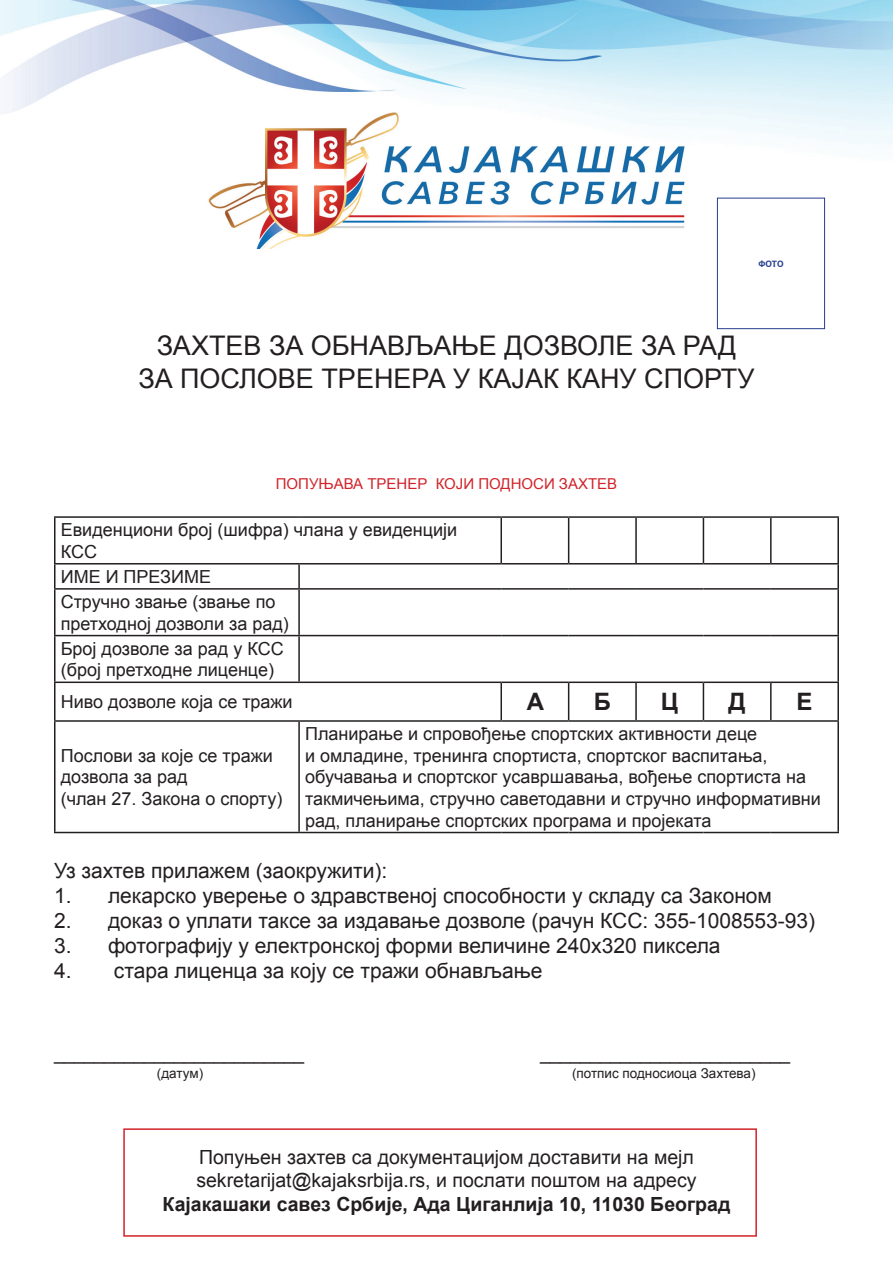
<style>
.page{position:relative;width:893px;height:1263px;background:#fff}
.page>*{position:absolute;margin:0;border:0;box-sizing:border-box;transform-origin:0 0}
.t1{font:27px/32.4px "Arial";color:#231f20;text-align:center}
.t2{font:700 24px "Arial";color:#231f20}
.t3{font:21px "Arial";color:#231f20}
.t4{font:19.5px/23.4px "Arial";color:#231f20}
.t5{font:700 19.5px "Arial";color:#231f20}
.t6{font:18px/21.6px "Arial";color:#231f20}
.t7{font:15px "Arial";color:#d1232a}
.t8{font:13.5px "Arial";color:#231f20}
.t9{font:700 9px "Chianti BT Cyr";color:#253f8e}
</style>
<div class="page">
<img style="left:0;top:0;width:893px;height:249px">
<hr style="left:54px;top:516px;width:245px;height:2px;background:#231f20">
<hr style="left:54px;top:518px;width:2px;height:45px;background:#231f20">
<hr style="left:299px;top:516px;width:202px;height:2px;background:#231f20">
<hr style="left:501px;top:516px;width:68px;height:2px;background:#231f20">
<hr style="left:500px;top:518px;width:2px;height:45px;background:#231f20">
<hr style="left:569px;top:516px;width:67px;height:2px;background:#231f20">
<hr style="left:568px;top:518px;width:1px;height:45px;background:#231f20">
<hr style="left:636px;top:516px;width:67px;height:2px;background:#231f20">
<hr style="left:635px;top:518px;width:2px;height:45px;background:#231f20">
<hr style="left:703px;top:516px;width:68px;height:2px;background:#231f20">
<hr style="left:703px;top:518px;width:1px;height:45px;background:#231f20">
<hr style="left:771px;top:516px;width:68px;height:2px;background:#231f20">
<hr style="left:770px;top:518px;width:2px;height:45px;background:#231f20">
<hr style="left:837px;top:518px;width:2px;height:45px;background:#231f20">
<hr style="left:54px;top:563px;width:245px;height:1px;background:#231f20">
<hr style="left:54px;top:564px;width:2px;height:24px;background:#231f20">
<hr style="left:299px;top:563px;width:202px;height:1px;background:#231f20">
<hr style="left:298px;top:564px;width:2px;height:24px;background:#231f20">
<hr style="left:501px;top:563px;width:68px;height:1px;background:#231f20">
<hr style="left:569px;top:563px;width:67px;height:1px;background:#231f20">
<hr style="left:636px;top:563px;width:67px;height:1px;background:#231f20">
<hr style="left:703px;top:563px;width:68px;height:1px;background:#231f20">
<hr style="left:771px;top:563px;width:68px;height:1px;background:#231f20">
<hr style="left:837px;top:564px;width:2px;height:24px;background:#231f20">
<hr style="left:54px;top:588px;width:245px;height:2px;background:#231f20">
<hr style="left:54px;top:590px;width:2px;height:45px;background:#231f20">
<hr style="left:299px;top:588px;width:202px;height:2px;background:#231f20">
<hr style="left:298px;top:590px;width:2px;height:45px;background:#231f20">
<hr style="left:501px;top:588px;width:68px;height:2px;background:#231f20">
<hr style="left:569px;top:588px;width:67px;height:2px;background:#231f20">
<hr style="left:636px;top:588px;width:67px;height:2px;background:#231f20">
<hr style="left:703px;top:588px;width:68px;height:2px;background:#231f20">
<hr style="left:771px;top:588px;width:68px;height:2px;background:#231f20">
<hr style="left:837px;top:590px;width:2px;height:45px;background:#231f20">
<hr style="left:54px;top:635px;width:245px;height:1px;background:#231f20">
<hr style="left:54px;top:636px;width:2px;height:45px;background:#231f20">
<hr style="left:299px;top:635px;width:202px;height:1px;background:#231f20">
<hr style="left:298px;top:636px;width:2px;height:45px;background:#231f20">
<hr style="left:501px;top:635px;width:68px;height:1px;background:#231f20">
<hr style="left:569px;top:635px;width:67px;height:1px;background:#231f20">
<hr style="left:636px;top:635px;width:67px;height:1px;background:#231f20">
<hr style="left:703px;top:635px;width:68px;height:1px;background:#231f20">
<hr style="left:771px;top:635px;width:68px;height:1px;background:#231f20">
<hr style="left:837px;top:636px;width:2px;height:45px;background:#231f20">
<hr style="left:54px;top:681px;width:245px;height:2px;background:#231f20">
<hr style="left:54px;top:683px;width:2px;height:37px;background:#231f20">
<hr style="left:299px;top:681px;width:202px;height:2px;background:#231f20">
<hr style="left:501px;top:681px;width:68px;height:2px;background:#231f20">
<hr style="left:500px;top:683px;width:2px;height:37px;background:#231f20">
<hr style="left:569px;top:681px;width:67px;height:2px;background:#231f20">
<hr style="left:568px;top:683px;width:1px;height:37px;background:#231f20">
<hr style="left:636px;top:681px;width:67px;height:2px;background:#231f20">
<hr style="left:635px;top:683px;width:2px;height:37px;background:#231f20">
<hr style="left:703px;top:681px;width:68px;height:2px;background:#231f20">
<hr style="left:703px;top:683px;width:1px;height:37px;background:#231f20">
<hr style="left:771px;top:681px;width:68px;height:2px;background:#231f20">
<hr style="left:770px;top:683px;width:2px;height:37px;background:#231f20">
<hr style="left:837px;top:683px;width:2px;height:37px;background:#231f20">
<hr style="left:54px;top:720px;width:245px;height:2px;background:#231f20">
<hr style="left:54px;top:722px;width:2px;height:110px;background:#231f20">
<hr style="left:299px;top:720px;width:202px;height:2px;background:#231f20">
<hr style="left:298px;top:722px;width:2px;height:110px;background:#231f20">
<hr style="left:501px;top:720px;width:68px;height:2px;background:#231f20">
<hr style="left:569px;top:720px;width:67px;height:2px;background:#231f20">
<hr style="left:636px;top:720px;width:67px;height:2px;background:#231f20">
<hr style="left:703px;top:720px;width:68px;height:2px;background:#231f20">
<hr style="left:771px;top:720px;width:68px;height:2px;background:#231f20">
<hr style="left:837px;top:722px;width:2px;height:110px;background:#231f20">
<hr style="left:54px;top:832px;width:245px;height:1px;background:#231f20">
<hr style="left:299px;top:832px;width:202px;height:1px;background:#231f20">
<hr style="left:501px;top:832px;width:68px;height:1px;background:#231f20">
<hr style="left:569px;top:832px;width:67px;height:1px;background:#231f20">
<hr style="left:636px;top:832px;width:67px;height:1px;background:#231f20">
<hr style="left:703px;top:832px;width:68px;height:1px;background:#231f20">
<hr style="left:771px;top:832px;width:68px;height:1px;background:#231f20">
<div style="left:717px;top:198px;width:108px;height:131px;background:#fff"></div>
<div style="left:717px;top:198px;width:108px;height:131px;border:1px solid #253f8e"></div>
<div style="left:123px;top:1128px;width:634px;height:109px;border:2px solid #d1232a"></div>
<p class="t9" style="left:758px;top:257px;width:27px">ФОТО</p>
<h1 class="t1" style="left:138px;top:330px;width:618px">ЗАХТЕВ ЗА ОБНАВЉАЊЕ ДОЗВОЛЕ ЗА РАД<br>ЗА ПОСЛОВЕ ТРЕНЕРА У КАЈАК КАНУ СПОРТУ</h1>
<p class="t7" style="left:276px;top:474px;width:343px">ПОПУЊАВА ТРЕНЕР КОЈИ ПОДНОСИ ЗАХТЕВ</p>
<p class="t6" style="left:61px;top:519px;width:398px">Евиденциони број (шифра) члана у евиденцији<br>КСС</p>
<p class="t6" style="left:61px;top:564px;width:216px;line-height:25px">ИМЕ И ПРЕЗИМЕ<br>Стручно звање (звање по</p>
<p class="t6" style="left:61px;top:611px;width:230px;line-height:25px">претходној дозволи за рад)<br>Број дозволе за рад у КСС</p>
<p class="t6" style="left:61px;top:654px;width:233px;line-height:32px">(број претходне лиценце)<br>Ниво дозволе која се тражи</p>
<h2 class="t2" style="left:527px;top:686px;width:19px">A</h2>
<h2 class="t2" style="left:594px;top:686px;width:19px">Б</h2>
<h2 class="t2" style="left:661px;top:686px;width:19px">Ц</h2>
<h2 class="t2" style="left:729px;top:686px;width:19px">Д</h2>
<h2 class="t2" style="left:796px;top:686px;width:18px">Е</h2>
<p class="t6" style="left:305px;top:723px;width:517px">Планирање и спровођење спортских активности деце<br>и омладине, тренинга спортиста, спортског васпитања, обучавања и спортског усавршавања, вођење спортиста на такмичењима, стручно саветодавни и стручно информативни рад, планирање спортских програма и пројеката</p>
<p class="t3" style="left:54px;top:856px;width:335px">Уз захтев прилажем (заокружити):</p>
<p class="t3" style="left:54px;top:882px;width:720px">1. лекарско уверење о здравственој способности у складу са Законом</p>
<p class="t3" style="left:54px;top:907px;width:763px">2. доказ о уплати таксе за издавање дозволе (рачун КСС: 355-1008553-93)</p>
<p class="t3" style="left:54px;top:932px;width:668px">3. фотографију у електронској форми величине 240x320 пиксела</p>
<p class="t3" style="left:54px;top:957px;width:490px">4. стара лиценца за коју се тражи обнављање</p>
<p class="t6" style="left:61px;top:745px;width:223px">Послови за које се тражи дозвола за рад<br>(члан 27. Закона о спорту)</p>
<p class="t6" style="left:54px;top:1042px;width:252px">_________________________</p>
<p class="t6" style="left:540px;top:1042px;width:252px">_________________________</p>
<p class="t8" style="left:157px;top:1065px;width:48px">(датум)</p>
<p class="t8" style="left:572px;top:1065px;width:185px">(потпис подносиоца Захтева)</p>
<p class="t4" style="left:196px;top:1145px;width:502px">Попуњен захтев са документацијом доставити на мејл sekretarijat@kajaksrbija.rs, и послати поштом на адресу</p>
<p class="t5" style="left:163px;top:1191px;width:569px">Кајакашаки савез Србије, Ада Циганлија 10, 11030 Београд</p>
</div>
